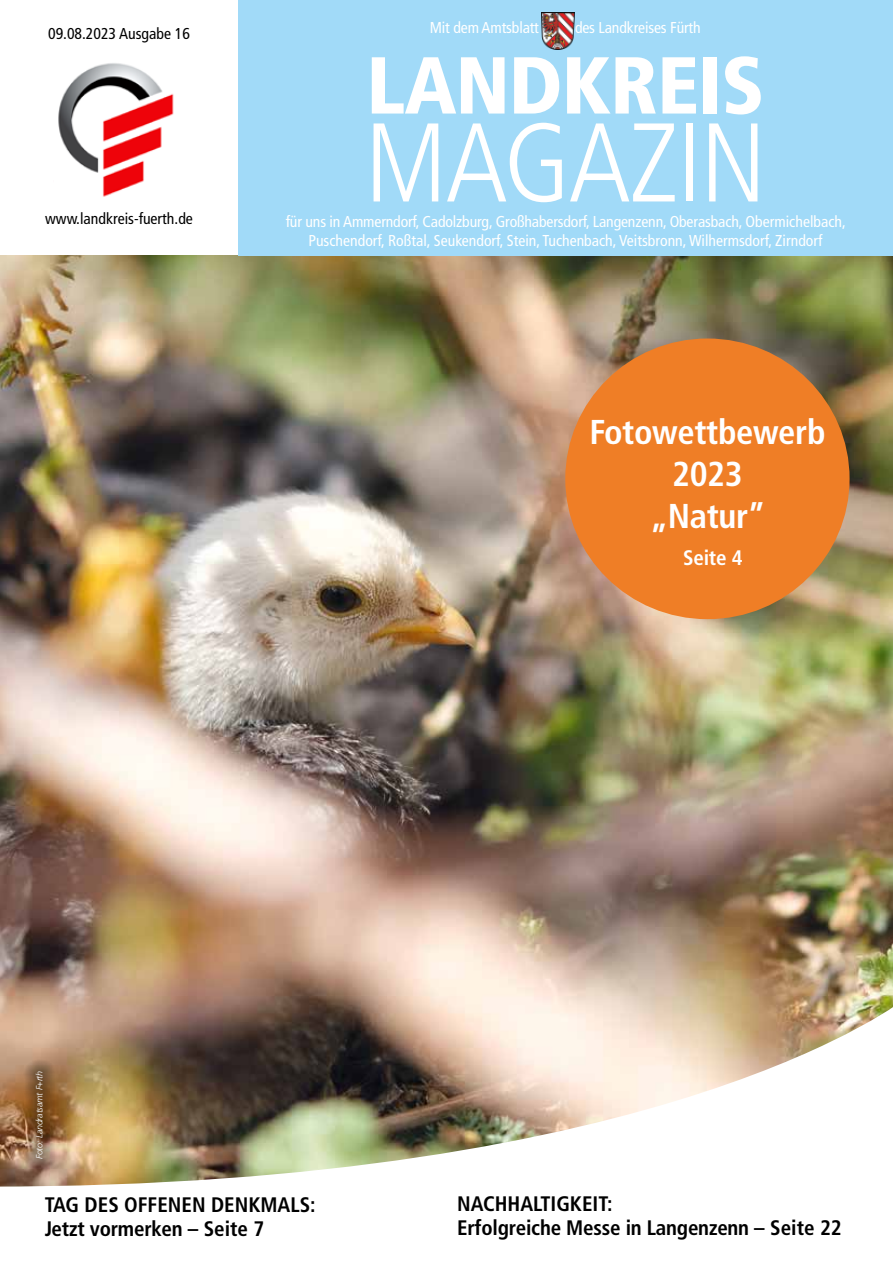
<style>
.page{position:relative;width:893px;height:1263px;background:#fff}
.page>*{position:absolute;margin:0;border:0;box-sizing:border-box;transform-origin:0 0}
.t1{font:300 condensed 111.75px "Frutiger LT Std";letter-spacing:-.015em;color:#fff}
.t2{font:900 condensed 80.55px "Frutiger LT Std";letter-spacing:-.01em;color:#fff}
.t3{font:700 condensed 34.5px/42px "Frutiger LT Std";letter-spacing:-.01em;color:#fff;text-align:center}
.t4{font:700 condensed 21px/24px "Frutiger LT Std";letter-spacing:-.01em;color:#000}
.t5{font:700 condensed 21px "Frutiger LT Std";letter-spacing:-.01em;color:#fff}
.t6{font:condensed 15.75px/18.9px "Frutiger LT Std";letter-spacing:-.01em;color:#fff;text-align:center}
.t7{font:condensed 15.75px "Frutiger LT Std";color:#000}
.t8{font:italic 300 9px "Frutiger LT Std";letter-spacing:-.02em;color:#fff}
</style>
<div class="page">
<img style="left:0;top:255px;width:893px;height:743px">
<div style="left:238px;top:0;width:655px;height:255px;background:#a1daf8"></div>
<img style="left:0;top:998px;width:893px;height:189px">
<div style="left:23px;top:1059px;width:32px;height:112px;background:#000;opacity:.75"></div>
<div style="left:565px;top:338px;width:285px;height:281px;background:#ef7e26;border-radius:50%"></div>
<img style="left:541px;top:12px;width:33px;height:38px">
<img style="left:58px;top:63px;width:116px;height:134px">
<p class="t7" style="left:48px;top:24px;width:143px">09.08.2023 Ausgabe 16</p>
<p class="t7" style="left:45px;top:209px;width:149px">www.landkreis-fuerth.de</p>
<p class="t6" style="left:430px;top:18px;width:111px">Mit dem Amtsblatt</p>
<p class="t6" style="left:575px;top:18px;width:127px">des Landkreises Fürth</p>
<h2 class="t2" style="left:366px;top:37px;width:400px">LANDKREIS</h2>
<h1 class="t1" style="left:365px;top:99px;width:403px">MAGAZIN</h1>
<p class="t6" style="left:286px;top:212px;width:562px">für uns in Ammerndorf, Cadolzburg, Großhabersdorf, Langenzenn, Oberasbach, Obermichelbach,<br>Puschendorf, Roßtal, Seukendorf, Stein, Tuchenbach, Veitsbronn, Wilhermsdorf, Zirndorf</p>
<h3 class="t3" style="left:589px;top:411px;width:238px">Fotowettbewerb<br>2023<br>„Natur”</h3>
<h3 class="t5" style="left:683px;top:545px;width:61px">Seite 4</h3>
<p class="t8" style="left:34px;top:1159px;width:90px;rotate:-90deg">Foto: Landratsamt F+rth</p>
<h3 class="t4" style="left:45px;top:1192px;width:272px">TAG DES OFFENEN DENKMALS:<br>Jetzt vormerken – Seite 7</h3>
<h3 class="t4" style="left:457px;top:1192px;width:386px">NACHHALTIGKEIT:<br>Erfolgreiche Messe in Langenzenn – Seite 22</h3>
</div>
